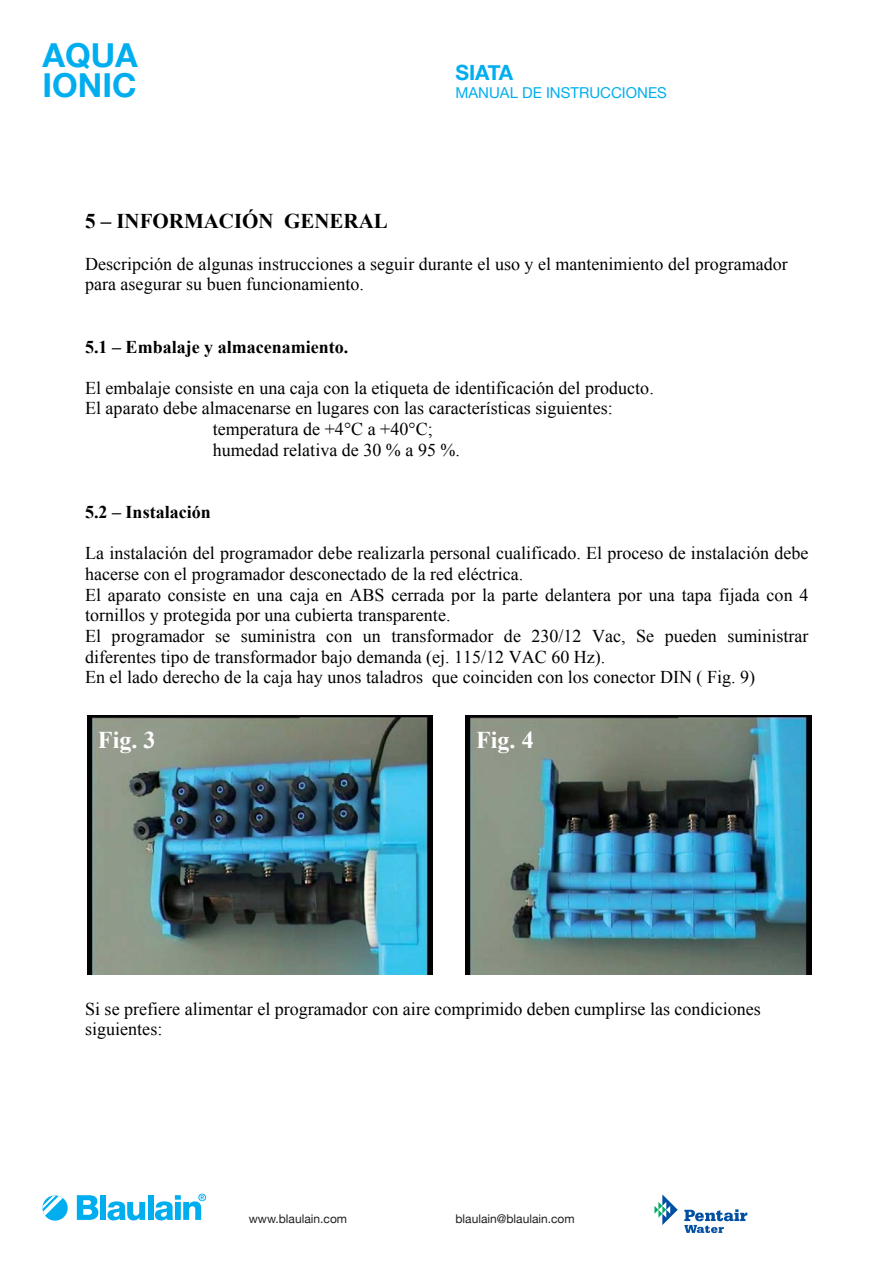
<style>
.page{position:relative;width:893px;height:1263px;background:#fff}
.page>*{position:absolute;margin:0;border:0;box-sizing:border-box;transform-origin:0 0}
.t1{font:700 33px/30px "Helvetica Neue";color:#00aeef}
.t2{font:700 24px "Times New Roman";color:#fff}
.t3{font:700 21px "Times New Roman";color:#000}
.t4{font:700 21px "Helvetica Neue";letter-spacing:-.045em;color:#00aeef}
.t5{font:18px/20.7px "Times New Roman";color:#000}
.t6{font:700 18px "Times New Roman";color:#000}
.t7{font:15px "Helvetica Neue";color:#00aeef}
.t8{font:12px "Helvetica Neue";color:#231f20}
</style>
<div class="page">
<img style="left:87px;top:716px;width:346px;height:259px">
<img style="left:465px;top:716px;width:346px;height:259px">
<svg style="left:77px;top:1195px;width:21px;height:25px"></svg>
<div style="left:100px;top:1195px;width:6px;height:25px;background:#00aeef"></div>
<svg style="left:107px;top:1201px;width:38px;height:19px"></svg>
<div style="left:147px;top:1195px;width:6px;height:25px;background:#00aeef"></div>
<svg style="left:155px;top:1194px;width:51px;height:26px"></svg>
<svg style="left:42px;top:1195px;width:25px;height:26px"></svg>
<svg style="left:684px;top:1209px;width:63px;height:24px"></svg>
<svg style="left:654px;top:1194px;width:23px;height:31px"></svg>
<h1 class="t1" style="left:43px;top:40px;width:97px">AQUA<br>IONIC</h1>
<p class="t4" style="left:455px;top:60px;width:59px">SIATA</p>
<p class="t7" style="left:455px;top:84px;width:213px">MANUAL DE INSTRUCCIONES</p>
<p class="t3" style="left:85px;top:209px;width:304px">5 – INFORMACIÓN GENERAL</p>
<p class="t5" style="left:85px;top:253px;width:704px">Descripción de algunas instrucciones a seguir durante el uso y el mantenimiento del programador para asegurar su buen funcionamiento.</p>
<p class="t6" style="left:85px;top:336px;width:265px">5.1 – Embalaje y almacenamiento.</p>
<p class="t5" style="left:85px;top:377px;width:570px">El embalaje consiste en una caja con la etiqueta de identificación del producto.</p>
<p class="t5" style="left:85px;top:398px;width:529px">El aparato debe almacenarse en lugares con las características siguientes:</p>
<p class="t5" style="left:213px;top:419px;width:221px">temperatura de +4°C a +40°C;</p>
<p class="t5" style="left:213px;top:439px;width:249px">humedad relativa de 30 % a 95 %.</p>
<p class="t6" style="left:85px;top:502px;width:127px">5.2 – Instalación</p>
<p class="t5" style="left:85px;top:543px;width:725px">La instalación del programador debe realizarla personal cualificado. El proceso de instalación debe hacerse con el programador desconectado de la red eléctrica.<br>El aparato consiste en una caja en ABS cerrada por la parte delantera por una tapa fijada con 4 tornillos y protegida por una cubierta transparente.<br>El programador se suministra con un transformador de 230/12 Vac, Se pueden suministrar diferentes tipo de transformador bajo demanda (ej. 115/12 VAC 60 Hz).<br>En el lado derecho de la caja hay unos taladros que coinciden con los conector DIN ( Fig. 9)</p>
<h2 class="t2" style="left:98px;top:727px;width:59px">Fig. 3</h2>
<h2 class="t2" style="left:476px;top:727px;width:59px">Fig. 4</h2>
<p class="t5" style="left:85px;top:998px;width:677px">Si se prefiere alimentar el programador con aire comprimido deben cumplirse las condiciones siguientes:</p>
<p class="t8" style="left:249px;top:1211px;width:100px">www.blaulain.com</p>
<p class="t8" style="left:455px;top:1211px;width:121px">blaulain@blaulain.com</p>
</div>
